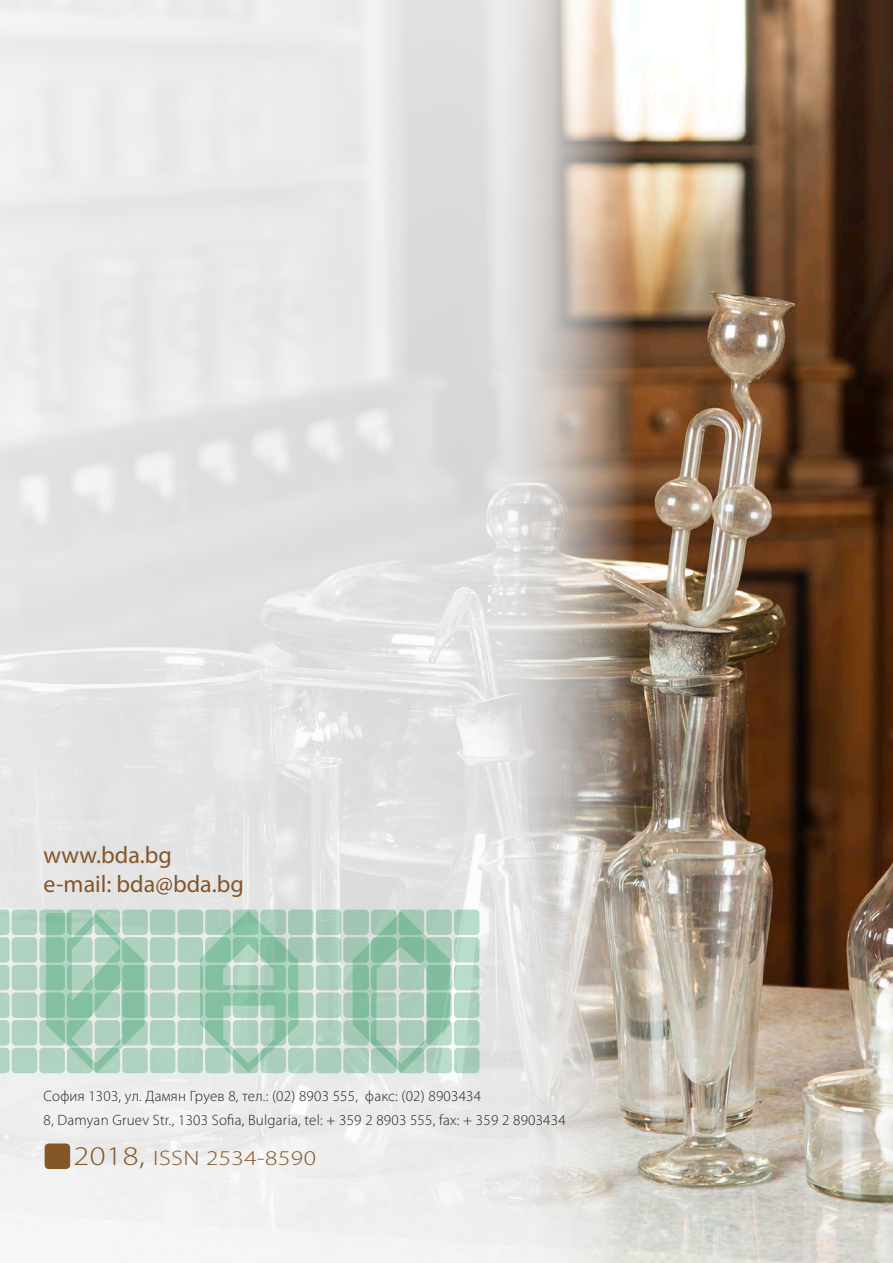
<style>
.page{position:relative;width:893px;height:1263px;background:#fff}
.page>*{position:absolute;margin:0;border:0;box-sizing:border-box;transform-origin:0 0}
.t1{font:24px "Myriad Pro";color:#845628}
.t2{font:300 21px "Myriad Pro";letter-spacing:.02em;color:#845628;scale:1.2 1}
.t3{font:300 15px "Myriad Pro";letter-spacing:.015em;color:#231f20}
.s1{font-size:27px}
</style>
<div class="page">
<img style="left:496px;top:0;width:397px;height:1263px">
<svg style="left:46px;top:910px;width:404px;height:163px;background:#d0dfd7"></svg>
<div style="left:12px;top:909px;width:25px;height:26px;background:#b0d2c0;border-radius:4px"></div>
<div style="left:12px;top:965px;width:25px;height:25px;background:#afd2c0;border-radius:4px"></div>
<div style="left:12px;top:992px;width:25px;height:26px;background:#aed1bf;border-radius:4px"></div>
<div style="left:12px;top:1020px;width:25px;height:25px;background:#b0d2c0;border-radius:4px"></div>
<svg style="left:39px;top:937px;width:26px;height:26px"></svg>
<svg style="left:39px;top:965px;width:26px;height:25px"></svg>
<svg style="left:39px;top:992px;width:26px;height:26px"></svg>
<svg style="left:39px;top:1020px;width:26px;height:25px"></svg>
<svg style="left:67px;top:909px;width:25px;height:26px"></svg>
<svg style="left:67px;top:937px;width:25px;height:26px"></svg>
<svg style="left:67px;top:965px;width:25px;height:25px"></svg>
<div style="left:67px;top:992px;width:25px;height:26px;background:#83c0a1;border-radius:4px"></div>
<svg style="left:0;top:909px;width:10px;height:164px;background:#b9d6c7"></svg>
<div style="left:12px;top:937px;width:25px;height:26px;background:#afd2c0;border-radius:4px"></div>
<div style="left:12px;top:1048px;width:25px;height:25px;background:#b1d3c1;border-radius:4px"></div>
<svg style="left:39px;top:909px;width:26px;height:26px"></svg>
<div style="left:39px;top:1048px;width:26px;height:25px;background:#b0d2c0;border-radius:4px"></div>
<svg style="left:67px;top:1020px;width:25px;height:25px"></svg>
<svg style="left:67px;top:1048px;width:25px;height:25px"></svg>
<svg style="left:95px;top:909px;width:25px;height:26px"></svg>
<svg style="left:95px;top:937px;width:25px;height:26px"></svg>
<svg style="left:95px;top:965px;width:25px;height:25px"></svg>
<svg style="left:95px;top:992px;width:25px;height:26px"></svg>
<div style="left:95px;top:1020px;width:25px;height:25px;background:#aed0be;border-radius:4px"></div>
<svg style="left:95px;top:1048px;width:25px;height:25px"></svg>
<div style="left:122px;top:909px;width:26px;height:26px;background:#a8cbb9;border-radius:4px"></div>
<svg style="left:122px;top:937px;width:26px;height:26px"></svg>
<svg style="left:122px;top:965px;width:26px;height:25px"></svg>
<svg style="left:122px;top:992px;width:26px;height:26px"></svg>
<svg style="left:122px;top:1020px;width:26px;height:25px"></svg>
<div style="left:122px;top:1048px;width:26px;height:25px;background:#afd2c0;border-radius:4px"></div>
<div style="left:150px;top:909px;width:25px;height:26px;background:#a8cab8;border-radius:4px"></div>
<div style="left:150px;top:937px;width:25px;height:26px;background:#aed0be;border-radius:4px"></div>
<div style="left:150px;top:965px;width:25px;height:25px;background:#adcfbe;border-radius:4px"></div>
<div style="left:150px;top:992px;width:25px;height:26px;background:#adcfbe;border-radius:4px"></div>
<div style="left:150px;top:1020px;width:25px;height:25px;background:#afd2c0;border-radius:4px"></div>
<div style="left:150px;top:1048px;width:25px;height:25px;background:#b0d2c0;border-radius:4px"></div>
<div style="left:45px;top:1143px;width:25px;height:26px;background:#845628;border-radius:4px"></div>
<div style="left:178px;top:909px;width:25px;height:26px;background:#a8cbb9;border-radius:4px"></div>
<div style="left:178px;top:937px;width:25px;height:26px;background:#aed1bf;border-radius:4px"></div>
<svg style="left:178px;top:965px;width:25px;height:25px"></svg>
<svg style="left:178px;top:992px;width:25px;height:26px"></svg>
<div style="left:178px;top:1020px;width:25px;height:25px;background:#afd2c0;border-radius:4px"></div>
<div style="left:178px;top:1048px;width:25px;height:25px;background:#afd2c0;border-radius:4px"></div>
<div style="left:205px;top:909px;width:26px;height:26px;background:#a9ccba;border-radius:4px"></div>
<svg style="left:205px;top:937px;width:26px;height:26px"></svg>
<svg style="left:205px;top:965px;width:26px;height:25px"></svg>
<svg style="left:205px;top:992px;width:26px;height:26px"></svg>
<svg style="left:205px;top:1020px;width:26px;height:25px"></svg>
<div style="left:205px;top:1048px;width:26px;height:25px;background:#adcfbe;border-radius:4px"></div>
<svg style="left:233px;top:909px;width:25px;height:26px"></svg>
<svg style="left:233px;top:937px;width:25px;height:26px"></svg>
<svg style="left:233px;top:965px;width:25px;height:25px"></svg>
<svg style="left:233px;top:992px;width:25px;height:26px"></svg>
<div style="left:233px;top:1020px;width:25px;height:25px;background:#aed1bf;border-radius:4px"></div>
<svg style="left:233px;top:1048px;width:25px;height:25px"></svg>
<svg style="left:260px;top:909px;width:26px;height:26px"></svg>
<svg style="left:260px;top:937px;width:26px;height:26px"></svg>
<svg style="left:260px;top:965px;width:26px;height:25px"></svg>
<svg style="left:260px;top:992px;width:26px;height:26px"></svg>
<svg style="left:260px;top:1020px;width:26px;height:25px"></svg>
<svg style="left:260px;top:1048px;width:26px;height:25px"></svg>
<div style="left:288px;top:909px;width:26px;height:26px;background:#a4c6b5;border-radius:4px"></div>
<svg style="left:288px;top:937px;width:26px;height:26px"></svg>
<svg style="left:288px;top:965px;width:26px;height:25px"></svg>
<svg style="left:288px;top:992px;width:26px;height:26px"></svg>
<svg style="left:288px;top:1020px;width:26px;height:25px"></svg>
<div style="left:316px;top:909px;width:25px;height:26px;background:linear-gradient(to bottom,#adcfbd,#aacdbb);border-radius:4px"></div>
<div style="left:316px;top:937px;width:25px;height:26px;background:linear-gradient(to bottom,#a9cbba,#abcdbb);border-radius:4px"></div>
<div style="left:316px;top:965px;width:25px;height:25px;background:#aed1bf;border-radius:4px"></div>
<div style="left:316px;top:992px;width:25px;height:26px;background:#aed0be;border-radius:4px"></div>
<div style="left:316px;top:1020px;width:25px;height:25px;background:#aed0be;border-radius:4px"></div>
<svg style="left:371px;top:909px;width:25px;height:26px"></svg>
<svg style="left:371px;top:937px;width:25px;height:26px"></svg>
<svg style="left:371px;top:965px;width:25px;height:25px"></svg>
<svg style="left:371px;top:992px;width:25px;height:26px"></svg>
<svg style="left:371px;top:1020px;width:25px;height:25px"></svg>
<svg style="left:399px;top:909px;width:25px;height:26px"></svg>
<svg style="left:399px;top:937px;width:25px;height:26px"></svg>
<div style="left:399px;top:965px;width:25px;height:25px;background:#a7c9b8;border-radius:4px"></div>
<div style="left:399px;top:992px;width:25px;height:26px;background:#acb;border-radius:4px"></div>
<div style="left:399px;top:1020px;width:25px;height:25px;background:#acb;border-radius:4px"></div>
<div style="left:288px;top:1048px;width:26px;height:25px;background:#adcfbe;border-radius:4px"></div>
<div style="left:316px;top:1048px;width:25px;height:25px;background:#accfbd;border-radius:4px"></div>
<div style="left:343px;top:909px;width:26px;height:26px;background:#a3c5b3;border-radius:4px"></div>
<svg style="left:343px;top:937px;width:26px;height:26px"></svg>
<svg style="left:343px;top:965px;width:26px;height:25px"></svg>
<svg style="left:343px;top:992px;width:26px;height:26px"></svg>
<svg style="left:343px;top:1020px;width:26px;height:25px"></svg>
<div style="left:343px;top:1048px;width:26px;height:25px;background:#accfbd;border-radius:4px"></div>
<svg style="left:371px;top:1048px;width:25px;height:25px"></svg>
<svg style="left:399px;top:1048px;width:25px;height:25px"></svg>
<div style="left:426px;top:1048px;width:26px;height:25px;background:#b0d2c0;border-radius:4px"></div>
<div style="left:426px;top:909px;width:26px;height:26px;background:#a8cab8;border-radius:4px"></div>
<svg style="left:426px;top:937px;width:26px;height:26px"></svg>
<div style="left:426px;top:965px;width:26px;height:25px;background:#80bc9d;border-radius:4px"></div>
<div style="left:426px;top:992px;width:26px;height:26px;background:#82be9f;border-radius:4px"></div>
<svg style="left:426px;top:1020px;width:26px;height:25px"></svg>
<svg style="left:454px;top:909px;width:25px;height:26px"></svg>
<div style="left:454px;top:937px;width:25px;height:26px;background:linear-gradient(to bottom,#b8dbc9,#b7d9c8);border-radius:4px"></div>
<div style="left:454px;top:992px;width:25px;height:26px;background:linear-gradient(to bottom,#b4d7c5,#b4d6c4);border-radius:4px"></div>
<svg style="left:454px;top:1020px;width:25px;height:25px"></svg>
<svg style="left:454px;top:965px;width:25px;height:25px"></svg>
<svg style="left:454px;top:1048px;width:25px;height:25px"></svg>
<p class="t1" style="left:44px;top:842px;width:130px">www.bda.bg</p>
<p class="t1" style="left:44px;top:871px;width:202px">e-mail: bda@bda.bg</p>
<p class="t3" style="left:44px;top:1087px;width:439px">София 1303, ул. Дамян Груев 8, тел.: (02) 8903 555, факс: (02) 8903434</p>
<p class="t3" style="left:44px;top:1111px;width:524px">8, Damyan Gruev Str., 1303 Sofia, Bulgaria, tel: + 359 2 8903 555, fax: + 359 2 8903434</p>
<p class="t2" style="left:73px;top:1145px;width:204px"><span class="s1">2018,</span> ISSN 2534-8590</p>
</div>
